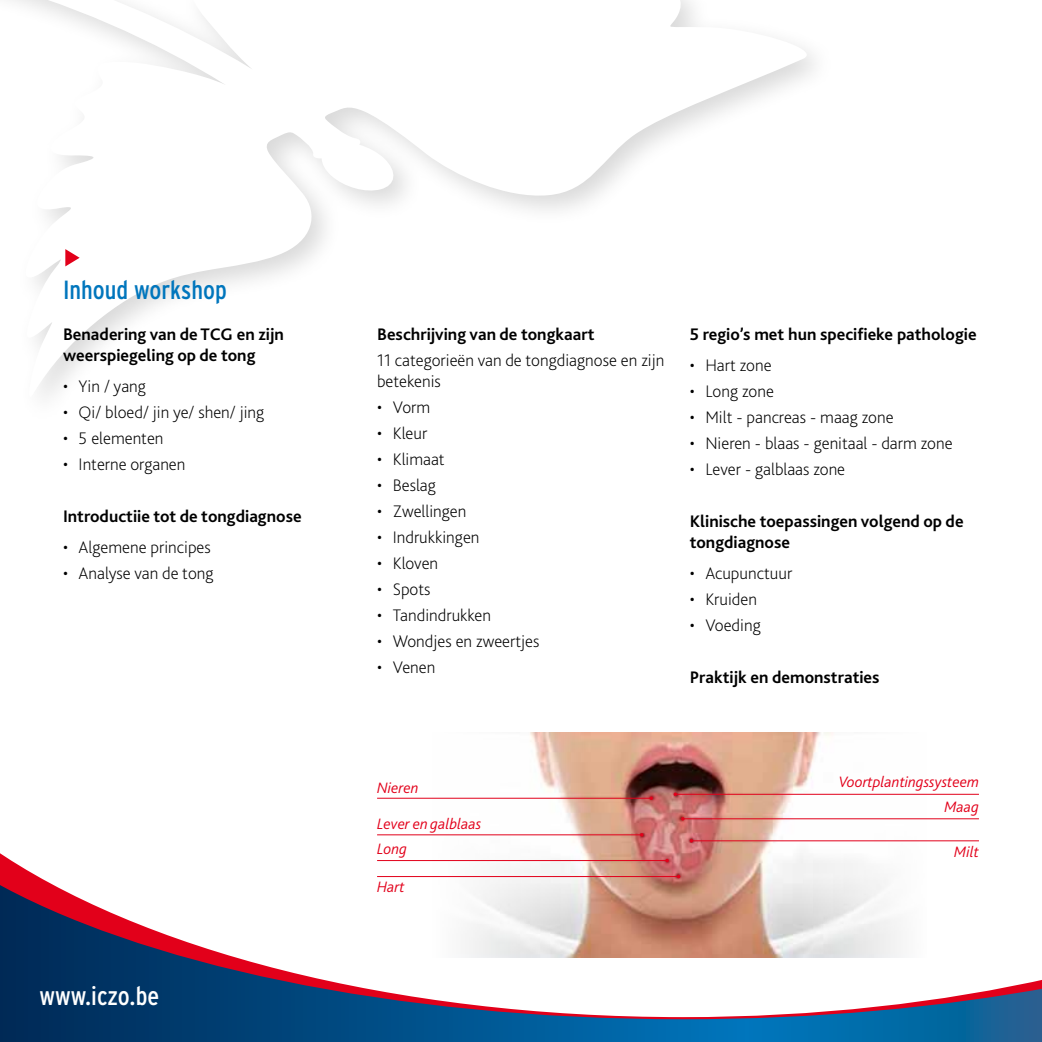
<style>
.page{position:relative;width:1042px;height:1042px;background:#fff}
.page>*{position:absolute;margin:0;border:0;box-sizing:border-box;transform-origin:0 0}
.t1{font:condensed 26.25px "Interstate";color:#0076bd}
.t2{font:condensed 26.25px "Interstate";color:#fff}
.t3{font:200 17.5px/21px "Bliss 2";color:#000}
.t4{font:700 17.5px/21px "Bliss 2";color:#000}
.t5{font:italic 300 15.75px/25px "Bliss 2";color:#e2001a;text-align:right}
</style>
<div class="page">
<svg style="left:12px;top:0;width:803px;height:396px"></svg>
<svg style="left:0;top:879px;width:1042px;height:163px"></svg>
<img style="left:430px;top:732px;width:496px;height:225px">
<hr style="left:675px;top:794px;width:304px;height:1px;background:#e2001a">
<svg style="left:673px;top:792px;width:4px;height:4px"></svg>
<hr style="left:377px;top:798px;width:274px;height:1px;background:#e2001a">
<svg style="left:649px;top:796px;width:4px;height:4px"></svg>
<hr style="left:683px;top:818px;width:296px;height:1px;background:#e2001a">
<hr style="left:377px;top:834px;width:265px;height:1px;background:#e2001a">
<hr style="left:691px;top:840px;width:288px;height:1px;background:#e2001a">
<hr style="left:377px;top:860px;width:290px;height:1px;background:#e2001a">
<hr style="left:377px;top:876px;width:301px;height:1px;background:#e2001a">
<svg style="left:65px;top:249px;width:15px;height:17px"></svg>
<h1 class="t1" style="left:63px;top:275px;width:165px">Inhoud workshop</h1>
<p class="t4" style="left:63px;top:323px;width:222px">Benadering van de TCG en zijn weerspiegeling op de tong</p>
<p class="t3" style="left:63px;top:375px;width:84px">• Yin / yang</p>
<p class="t3" style="left:63px;top:401px;width:203px">• Qi/ bloed/ jin ye/ shen/ jing</p>
<p class="t3" style="left:63px;top:427px;width:102px">• 5 elementen</p>
<p class="t3" style="left:63px;top:453px;width:124px">• Interne organen</p>
<p class="t4" style="left:63px;top:505px;width:240px">Introductiie tot de tongdiagnose</p>
<p class="t3" style="left:63px;top:536px;width:149px">• Algemene principes</p>
<p class="t3" style="left:63px;top:562px;width:152px">• Analyse van de tong</p>
<h1 class="t2" style="left:39px;top:981px;width:121px">www.iczo.be</h1>
<p class="t4" style="left:377px;top:323px;width:219px">Beschrijving van de tongkaart</p>
<p class="t3" style="left:377px;top:349px;width:289px">11 categorieën van de tongdiagnose en zijn betekenis</p>
<p class="t3" style="left:377px;top:396px;width:55px">• Vorm</p>
<p class="t3" style="left:377px;top:422px;width:52px">• Kleur</p>
<p class="t3" style="left:377px;top:448px;width:69px">• Klimaat</p>
<p class="t3" style="left:377px;top:474px;width:60px">• Beslag</p>
<p class="t3" style="left:377px;top:500px;width:91px">• Zwellingen</p>
<p class="t3" style="left:377px;top:526px;width:104px">• Indrukkingen</p>
<p class="t3" style="left:377px;top:552px;width:63px">• Kloven</p>
<p class="t3" style="left:377px;top:578px;width:55px">• Spots</p>
<p class="t3" style="left:377px;top:604px;width:115px">• Tandindrukken</p>
<p class="t3" style="left:377px;top:630px;width:164px">• Wondjes en zweertjes</p>
<p class="t3" style="left:377px;top:656px;width:60px">• Venen</p>
<p class="t4" style="left:690px;top:323px;width:288px">5 regio’s met hun specifieke pathologie</p>
<p class="t3" style="left:690px;top:354px;width:83px">• Hart zone</p>
<p class="t3" style="left:690px;top:380px;width:86px">• Long zone</p>
<p class="t3" style="left:690px;top:406px;width:205px">• Milt - pancreas - maag zone</p>
<p class="t3" style="left:690px;top:432px;width:264px">• Nieren - blaas - genitaal - darm zone</p>
<p class="t3" style="left:690px;top:458px;width:157px">• Lever - galblaas zone</p>
<p class="t4" style="left:690px;top:510px;width:275px">Klinische toepassingen volgend op de tongdiagnose</p>
<p class="t3" style="left:690px;top:562px;width:104px">• Acupunctuur</p>
<p class="t3" style="left:690px;top:588px;width:69px">• Kruiden</p>
<p class="t3" style="left:690px;top:614px;width:73px">• Voeding</p>
<p class="t4" style="left:690px;top:666px;width:191px">Praktijk en demonstraties</p>
<p class="t5" style="left:377px;top:775px;width:43px">Nieren</p>
<p class="t5" style="left:377px;top:810px;width:106px">Lever en galblaas</p>
<p class="t5" style="left:377px;top:836px;width:31px">Long</p>
<p class="t5" style="left:377px;top:874px;width:29px">Hart</p>
<p class="t5" style="left:838px;top:769px;width:142px">Voortplantingssysteem<br>Maag</p>
<p class="t5" style="left:954px;top:839px;width:26px">Milt</p>
</div>
